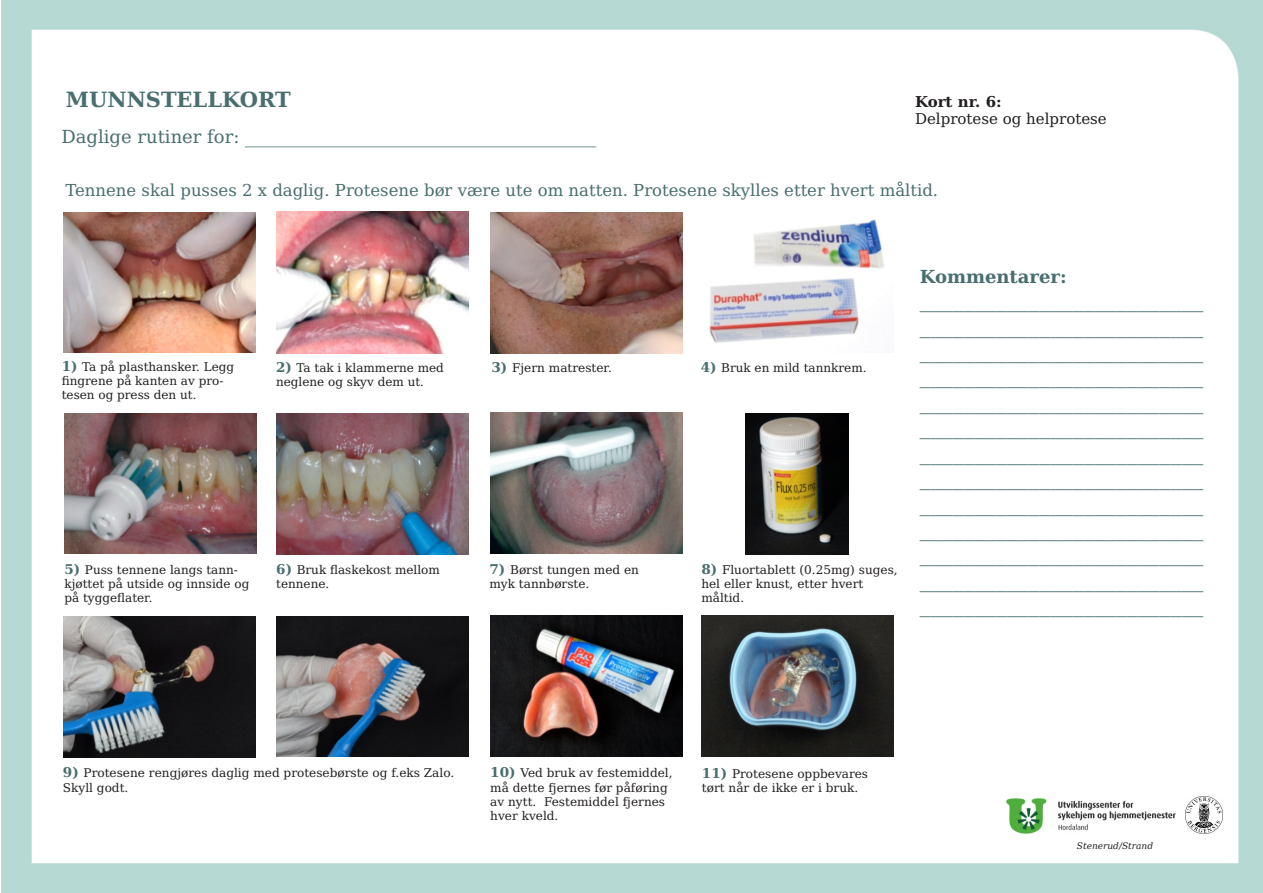
<style>
.page{position:relative;width:1263px;height:893px;background:#fff}
.page>*{position:absolute;margin:0;border:0;box-sizing:border-box;transform-origin:0 0}
.t1{font:21.9px/25.3px "DejaVu Serif";color:#496e6e;text-align:justify}
.t2{font:700 21px "DejaVu Serif";color:#496e6e}
.t3{font:18px "DejaVu Serif";color:#496e6e}
.t4{font:700 18px "DejaVu Serif";color:#496e6e}
.t5{font:16.5px "DejaVu Serif";color:#496e6e}
.t6{font:15px/17.4px "DejaVu Serif";color:#231f20}
.t7{font:12px/14.1px "DejaVu Serif";color:#231f20}
.t8{font:italic 9px "DejaVu Serif";color:#231f20}
.s1{font-weight:700}
.s2{font-weight:700;font-size:13.5px;color:#496e6e}
</style>
<div class="page">
<img style="left:1px;top:0;width:1262px;height:893px">
<img style="left:64px;top:212px;width:192px;height:141px">
<img style="left:490px;top:213px;width:192px;height:141px">
<img style="left:490px;top:413px;width:192px;height:141px">
<img style="left:276px;top:616px;width:192px;height:141px">
<img style="left:490px;top:616px;width:193px;height:141px">
<img style="left:1185px;top:797px;width:37px;height:36px">
<img style="left:998px;top:790px;width:185px;height:51px">
<img style="left:276px;top:212px;width:192px;height:141px">
<img style="left:64px;top:616px;width:192px;height:141px">
<img style="left:702px;top:212px;width:191px;height:141px">
<img style="left:64px;top:413px;width:192px;height:141px">
<img style="left:276px;top:413px;width:192px;height:141px">
<img style="left:745px;top:413px;width:104px;height:141px">
<img style="left:701px;top:616px;width:192px;height:141px">
<p class="t2" style="left:66px;top:91px;width:226px">MUNNSTELLKORT</p>
<p class="t6" style="left:915px;top:94px;width:193px"><span class="s1">Kort nr. 6:<br></span>Delprotese og helprotese</p>
<p class="t3" style="left:61px;top:130px;width:536px">Daglige rutiner for: _______________________________________</p>
<p class="t5" style="left:65px;top:184px;width:874px">Tennene skal pusses 2 x daglig. Protesene bør være ute om natten. Protesene skylles etter hvert måltid.</p>
<p class="t7" style="left:62px;top:361px;width:174px"><span class="s2">1)</span> Ta på plasthansker. Legg fingrene på kanten av pro&shy;tesen og press den ut.</p>
<p class="t7" style="left:491px;top:362px;width:122px"><span class="s2">3)</span> Fjern matrester.</p>
<p class="t7" style="left:276px;top:361px;width:169px"><span class="s2">2)</span> Ta tak i klammerne med neglene og skyv dem ut.</p>
<p class="t7" style="left:701px;top:362px;width:167px"><span class="s2">4)</span> Bruk en mild tannkrem.</p>
<p class="t7" style="left:64px;top:564px;width:186px"><span class="s2">5)</span> Puss tennene langs tann&shy;kjøttet på utside og innside og på tyggeflater.</p>
<p class="t7" style="left:276px;top:563px;width:165px"><span class="s2">6)</span> Bruk flaskekost mellom tennene.</p>
<p class="t7" style="left:701px;top:564px;width:198px"><span class="s2">8)</span> Fluortablett (0.25mg) suges, hel eller knust, etter hvert måltid.</p>
<p class="t7" style="left:489px;top:564px;width:151px"><span class="s2">7)</span> Børst tungen med en myk tannbørste.</p>
<p class="t4" style="left:920px;top:269px;width:148px">Kommentarer:</p>
<p class="t1" style="left:920px;top:289px;width:285px">__________________________ __________________________ __________________________ __________________________ __________________________ __________________________ __________________________ __________________________ __________________________ __________________________ __________________________ __________________________ __________________________</p>
<p class="t7" style="left:63px;top:767px;width:393px"><span class="s2">9)</span> Protesene rengjøres daglig med protesebørste og f.eks Zalo.<br>Skyll godt.</p>
<p class="t7" style="left:702px;top:768px;width:168px"><span class="s2">11)</span> Protesene oppbevares tørt når de ikke er i bruk.</p>
<p class="t7" style="left:490px;top:767px;width:184px"><span class="s2">10)</span> Ved bruk av festemiddel, må dette fjernes før påføring av nytt. Festemiddel fjernes hver kveld.</p>
<p class="t8" style="left:1077px;top:842px;width:78px">Stenerud/Strand</p>
</div>
